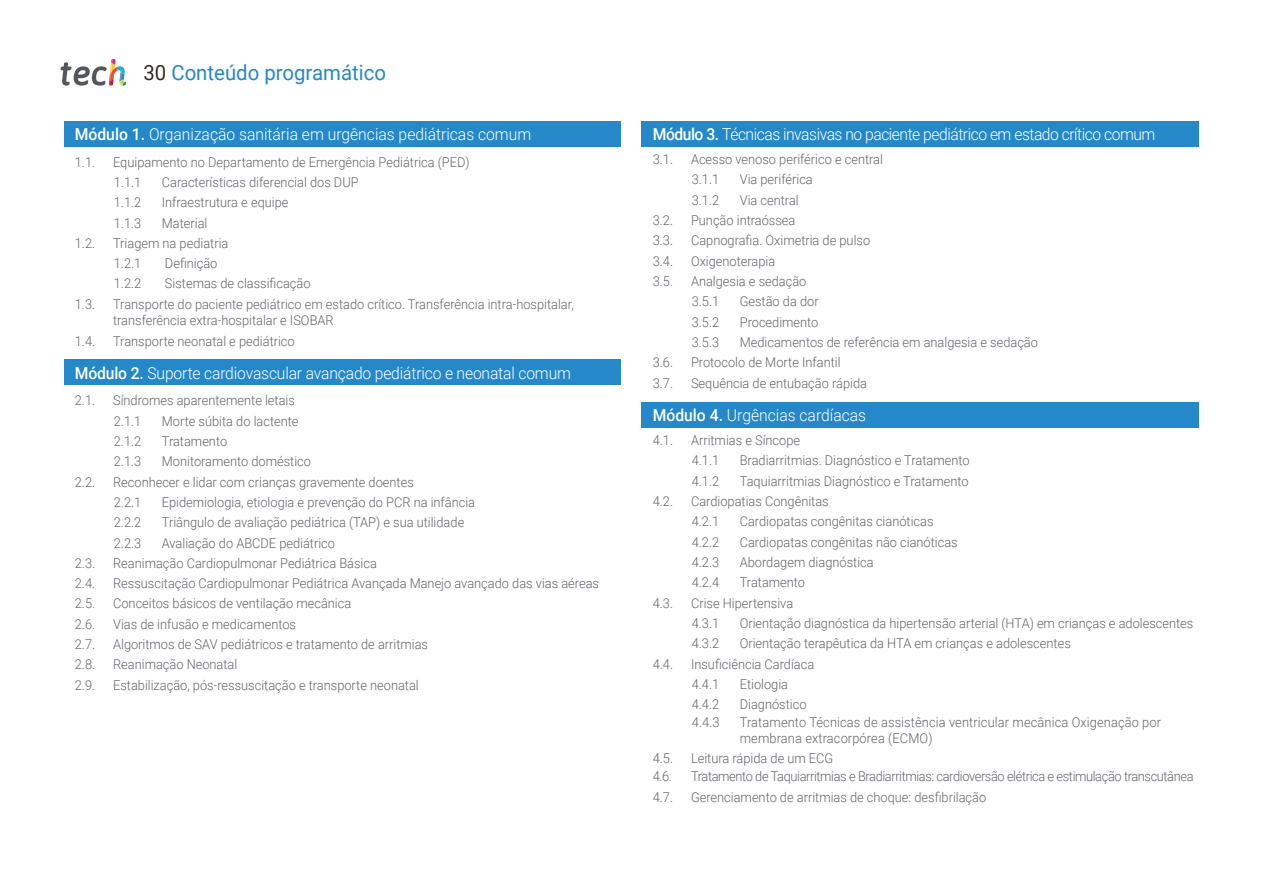
<style>
.page{position:relative;width:1263px;height:893px;background:#fff}
.page>*{position:absolute;margin:0;border:0;box-sizing:border-box;transform-origin:0 0}
.t1{font:21px "Roboto";color:#2488c9}
.t2{font:300 16.5px "Roboto";letter-spacing:-.01em;color:#fff;scale:.95 1}
.t3{font:300 16.5px "Roboto";letter-spacing:-.03em;color:#fff;scale:.95 1}
.t4{font:300 13.5px/20.2px "Roboto";color:#61646a;scale:.95 1}
.t5{font:300 13.5px "Roboto";letter-spacing:-.03em;color:#61646a;scale:.95 1}
.s1{color:#312e20}
.s2{font-weight:500}
</style>
<div class="page">
<svg style="left:61px;top:59px;width:65px;height:27px"></svg>
<div style="left:64px;top:121px;width:557px;height:25px;background:#2488c9"></div>
<div style="left:64px;top:360px;width:557px;height:25px;background:#2488c9"></div>
<div style="left:642px;top:121px;width:557px;height:25px;background:#2488c9"></div>
<div style="left:642px;top:402px;width:557px;height:25px;background:#2488c9"></div>
<h1 class="t1" style="left:144px;top:57px;width:244px"><span class="s1">30</span> Conteúdo programático</h1>
<p class="t2" style="left:75px;top:123px;width:482px"><span class="s2">Módulo 1.</span> Organização sanitária em urgências pediátricas comum</p>
<p class="t4" style="left:75px;top:151px;width:23px">1.1.</p>
<p class="t4" style="left:113px;top:151px;width:377px">Equipamento no Departamento de Emergência Pediátrica (PED)<br>1.1.1</p>
<p class="t4" style="left:162px;top:171px;width:209px">Características diferencial dos DUP</p>
<p class="t4" style="left:114px;top:192px;width:30px">1.1.2</p>
<p class="t4" style="left:162px;top:192px;width:135px">Infraestrutura e equipe</p>
<p class="t4" style="left:114px;top:212px;width:30px">1.1.3</p>
<p class="t4" style="left:162px;top:212px;width:50px">Material</p>
<p class="t4" style="left:75px;top:232px;width:23px">1.2.</p>
<p class="t4" style="left:113px;top:232px;width:123px">Triagem na pediatria<br>1.2.1</p>
<p class="t4" style="left:165px;top:253px;width:57px">Definição</p>
<p class="t4" style="left:114px;top:273px;width:30px">1.2.2</p>
<p class="t4" style="left:165px;top:273px;width:155px">Sistemas de classificação</p>
<p class="t4" style="left:75px;top:293px;width:23px">1.3.</p>
<p class="t4" style="left:113px;top:295px;width:486px;line-height:16px">Transporte do paciente pediátrico em estado crítico. Transferência intra-hospitalar, transferência extra-hospitalar e ISOBAR</p>
<p class="t4" style="left:75px;top:330px;width:23px">1.4.</p>
<p class="t4" style="left:113px;top:330px;width:193px">Transporte neonatal e pediátrico</p>
<p class="t2" style="left:75px;top:361px;width:524px"><span class="s2">Módulo 2.</span> Suporte cardiovascular avançado pediátrico e neonatal comum</p>
<p class="t4" style="left:75px;top:390px;width:23px">2.1.</p>
<p class="t4" style="left:113px;top:390px;width:193px">Síndromes aparentemente letais<br>2.1.1</p>
<p class="t4" style="left:162px;top:410px;width:145px">Morte súbita do lactente</p>
<p class="t4" style="left:114px;top:431px;width:30px">2.1.2</p>
<p class="t4" style="left:162px;top:431px;width:70px">Tratamento</p>
<p class="t4" style="left:114px;top:451px;width:30px">2.1.3</p>
<p class="t4" style="left:162px;top:451px;width:159px">Monitoramento doméstico</p>
<p class="t4" style="left:75px;top:471px;width:23px">2.2.</p>
<p class="t4" style="left:113px;top:471px;width:318px">Reconhecer e lidar com crianças gravemente doentes<br>2.2.1</p>
<p class="t4" style="left:162px;top:491px;width:331px">Epidemiologia, etiologia e prevenção do PCR na infância</p>
<p class="t4" style="left:114px;top:512px;width:30px">2.2.2</p>
<p class="t4" style="left:162px;top:512px;width:320px">Triângulo de avaliação pediátrica (TAP) e sua utilidade</p>
<p class="t4" style="left:114px;top:532px;width:30px">2.2.3</p>
<p class="t4" style="left:162px;top:532px;width:184px">Avaliação do ABCDE pediátrico</p>
<p class="t4" style="left:75px;top:552px;width:23px">2.3.</p>
<p class="t4" style="left:113px;top:552px;width:279px">Reanimação Cardiopulmonar Pediátrica Básica</p>
<p class="t4" style="left:75px;top:573px;width:23px">2.4.</p>
<p class="t4" style="left:113px;top:573px;width:513px">Ressuscitação Cardiopulmonar Pediátrica Avançada Manejo avançado das vias aéreas</p>
<p class="t4" style="left:75px;top:593px;width:23px">2.5.</p>
<p class="t4" style="left:113px;top:593px;width:252px">Conceitos básicos de ventilação mecânica</p>
<p class="t4" style="left:75px;top:613px;width:23px">2.6.</p>
<p class="t4" style="left:113px;top:613px;width:194px">Vias de infusão e medicamentos</p>
<p class="t4" style="left:75px;top:634px;width:23px">2.7.</p>
<p class="t4" style="left:113px;top:634px;width:333px">Algoritmos de SAV pediátricos e tratamento de arritmias</p>
<p class="t4" style="left:75px;top:654px;width:23px">2.8.</p>
<p class="t4" style="left:113px;top:654px;width:132px">Reanimação Neonatal</p>
<p class="t4" style="left:75px;top:675px;width:23px">2.9.</p>
<p class="t4" style="left:113px;top:675px;width:323px">Estabilização, pós-ressuscitação e transporte neonatal</p>
<p class="t3" style="left:653px;top:123px;width:531px"><span class="s2">Módulo 3.</span> Técnicas invasivas no paciente pediátrico em estado crítico comum</p>
<p class="t4" style="left:653px;top:149px;width:23px">3.1.</p>
<p class="t4" style="left:691px;top:149px;width:204px">Acesso venoso periférico e central<br>3.1.1</p>
<p class="t4" style="left:740px;top:169px;width:78px">Via periférica</p>
<p class="t4" style="left:692px;top:189px;width:30px">3.1.2</p>
<p class="t4" style="left:740px;top:189px;width:64px">Via central</p>
<p class="t4" style="left:653px;top:210px;width:23px">3.2.</p>
<p class="t4" style="left:691px;top:210px;width:111px">Punção intraóssea</p>
<p class="t4" style="left:653px;top:230px;width:23px">3.3.</p>
<p class="t4" style="left:691px;top:230px;width:190px">Capnografia. Oximetria de pulso</p>
<p class="t4" style="left:653px;top:250px;width:23px">3.4.</p>
<p class="t4" style="left:691px;top:250px;width:90px">Oxigenoterapia</p>
<p class="t4" style="left:653px;top:270px;width:23px">3.5.</p>
<p class="t4" style="left:691px;top:270px;width:123px">Analgesia e sedação<br>3.5.1</p>
<p class="t4" style="left:740px;top:291px;width:85px">Gestão da dor</p>
<p class="t4" style="left:692px;top:311px;width:30px">3.5.2</p>
<p class="t4" style="left:740px;top:311px;width:84px">Procedimento</p>
<p class="t4" style="left:692px;top:331px;width:30px">3.5.3</p>
<p class="t4" style="left:740px;top:331px;width:315px">Medicamentos de referência em analgesia e sedação</p>
<p class="t4" style="left:653px;top:352px;width:23px">3.6.</p>
<p class="t4" style="left:691px;top:352px;width:159px">Protocolo de Morte Infantil</p>
<p class="t4" style="left:653px;top:372px;width:23px">3.7.</p>
<p class="t4" style="left:691px;top:372px;width:187px">Sequência de entubação rápida</p>
<p class="t2" style="left:653px;top:404px;width:226px"><span class="s2">Módulo 4.</span> Urgências cardíacas</p>
<p class="t4" style="left:653px;top:430px;width:23px">4.1.</p>
<p class="t4" style="left:691px;top:430px;width:116px">Arritmias e Síncope<br>4.1.1</p>
<p class="t4" style="left:740px;top:450px;width:243px">Bradiarritmias. Diagnóstico e Tratamento</p>
<p class="t4" style="left:692px;top:470px;width:30px">4.1.2</p>
<p class="t4" style="left:740px;top:470px;width:242px">Taquiarritmias Diagnóstico e Tratamento</p>
<p class="t4" style="left:653px;top:491px;width:23px">4.2.</p>
<p class="t4" style="left:691px;top:491px;width:146px">Cardiopatias Congênitas<br>4.2.1</p>
<p class="t4" style="left:740px;top:511px;width:205px">Cardiopatas congênitas cianóticas</p>
<p class="t4" style="left:692px;top:531px;width:30px">4.2.2</p>
<p class="t4" style="left:740px;top:531px;width:231px">Cardiopatas congênitas não cianóticas</p>
<p class="t4" style="left:692px;top:551px;width:30px">4.2.3</p>
<p class="t4" style="left:740px;top:551px;width:142px">Abordagem diagnóstica</p>
<p class="t4" style="left:692px;top:572px;width:30px">4.2.4</p>
<p class="t4" style="left:740px;top:572px;width:70px">Tratamento</p>
<p class="t4" style="left:653px;top:592px;width:23px">4.3.</p>
<p class="t4" style="left:691px;top:592px;width:109px">Crise Hipertensiva<br>4.3.1</p>
<p class="t4" style="left:740px;top:612px;width:479px">Orientação diagnóstica da hipertensão arterial (HTA) em crianças e adolescentes</p>
<p class="t4" style="left:692px;top:633px;width:30px">4.3.2</p>
<p class="t4" style="left:740px;top:633px;width:350px">Orientação terapêutica da HTA em crianças e adolescentes</p>
<p class="t4" style="left:653px;top:653px;width:23px">4.4.</p>
<p class="t4" style="left:691px;top:653px;width:131px">Insuficiência Cardíaca<br>4.4.1</p>
<p class="t4" style="left:740px;top:673px;width:52px">Etiologia</p>
<p class="t4" style="left:692px;top:694px;width:30px">4.4.2</p>
<p class="t4" style="left:740px;top:694px;width:72px">Diagnóstico</p>
<p class="t4" style="left:692px;top:711px;width:31px">4.4.3</p>
<p class="t4" style="left:740px;top:713px;width:445px;line-height:16px">Tratamento Técnicas de assistência ventricular mecânica Oxigenação por membrana extracorpórea (ECMO)</p>
<p class="t4" style="left:653px;top:748px;width:23px">4.5.</p>
<p class="t4" style="left:691px;top:748px;width:151px">Leitura rápida de um ECG</p>
<p class="t4" style="left:653px;top:765px;width:22px">4.6.</p>
<p class="t5" style="left:691px;top:767px;width:530px">Tratamento de Taquiarritmias e Bradiarritmias: cardioversão elétrica e estimulação transcutânea</p>
<p class="t4" style="left:653px;top:786px;width:23px">4.7.</p>
<p class="t4" style="left:691px;top:786px;width:312px">Gerenciamento de arritmias de choque: desfibrilação</p>
</div>
